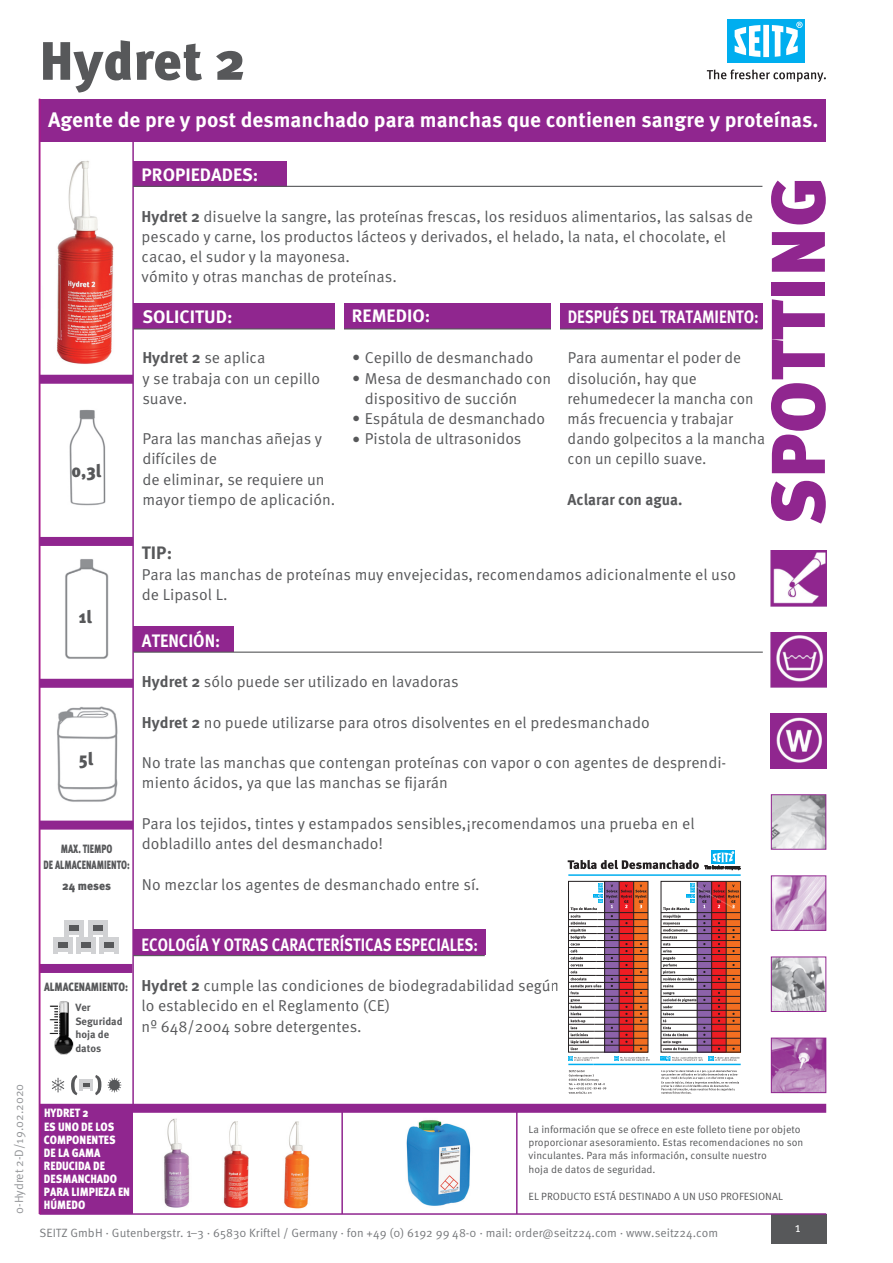
<style>
.page{position:relative;width:893px;height:1263px;background:#fff}
.page>*{position:absolute;margin:0;border:0;box-sizing:border-box;transform-origin:0 0}
.t1{font:900 76.05px "Meta Pro";color:#90268f}
.t2{font:900 54px "Meta Pro";color:#57585a}
.t3{font:700 21px "Meta Pro";color:#fff}
.t4{font:700 18px "Meta Pro";color:#fff;scale:.83 1}
.t5{font:700 18px "Meta Pro";color:#fff}
.t6{font:700 18px "Meta Pro";color:#fff;scale:.84 1}
.t7{font:700 18px "Meta Pro";color:#fff;scale:.92 1}
.t8{font:900 18px "Meta Pro";color:#57585a;scale:.95 1}
.t9{font:700 18px "Meta Pro";color:#57585a}
.t10{font:15.75px/20.2px "Meta Pro";color:#57585a}
.t11{font:700 15.75px "Meta Pro";color:#57585a}
.t12{font:13.5px "Meta Pro";color:#fff}
.t13{font:12px "Meta Pro";color:#787a7d}
.t14{font:900 12px/13px "Meta Pro";color:#fff;scale:.87 1}
.t15{font:900 12px/15.5px "Meta Pro";color:#57585a;text-align:center;scale:.71 1}
.t16{font:12px "Meta Pro";color:#939598}
.t17{font:900 12px "Meta Pro";color:#57585a;scale:.8 1}
.t18{font:900 12px "Meta Pro";color:#57585a;scale:.95 1}
.t19{font:10.5px/13.5px "Meta Pro";color:#57585a}
.t20{font:700 10.5px/13.5px "Meta Pro";color:#57585a}
.s1{font-weight:700}
</style>
<div class="page">
<img style="left:40px;top:553px;width:69px;height:114px">
<img style="left:40px;top:690px;width:78px;height:121px">
<img style="left:40px;top:397px;width:66px;height:115px">
<img style="left:406px;top:1120px;width:65px;height:86px">
<hr style="left:341px;top:1109px;width:2px;height:105px;background:#90268f">
<img style="left:164px;top:1118px;width:26px;height:90px">
<img style="left:223px;top:1121px;width:26px;height:87px">
<img style="left:284px;top:1121px;width:26px;height:88px">
<img style="left:40px;top:148px;width:74px;height:224px">
<div style="left:133px;top:303px;width:629px;height:25px;background:#90268f"></div>
<hr style="left:133px;top:328px;width:629px;height:1px;background:#57585a">
<div style="left:335px;top:300px;width:9px;height:38px;background:#fff"></div>
<div style="left:552px;top:300px;width:8px;height:42px;background:#fff"></div>
<svg style="left:707px;top:70px;width:119px;height:12px"></svg>
<div style="left:727px;top:19px;width:78px;height:44px;background:#00aeef"></div>
<svg style="left:735px;top:22px;width:68px;height:35px"></svg>
<div style="left:771px;top:1214px;width:55px;height:30px;background:#57585a"></div>
<hr style="left:40px;top:1213px;width:786px;height:2px;background:#90268f">
<div style="left:40px;top:1111px;width:93px;height:103px;background:#90268f"></div>
<div style="left:40px;top:1104px;width:786px;height:9px;background:#90268f"></div>
<hr style="left:516px;top:1109px;width:2px;height:105px;background:#90268f">
<div style="left:80px;top:1079px;width:13px;height:12px;background:#d1d2d4"></div>
<svg style="left:83px;top:1083px;width:6px;height:8px"></svg>
<img style="left:49px;top:1001px;width:25px;height:54px">
<div style="left:39px;top:964px;width:93px;height:9px;background:#90268f"></div>
<svg style="left:95px;top:1075px;width:6px;height:20px"></svg>
<svg style="left:71px;top:1075px;width:6px;height:20px"></svg>
<svg style="left:52px;top:1078px;width:12px;height:14px"></svg>
<svg style="left:107px;top:1078px;width:14px;height:14px"></svg>
<div style="left:109px;top:1080px;width:11px;height:10px;background:#57585a;border-radius:50%"></div>
<img style="left:773px;top:1040px;width:51px;height:51px">
<div style="left:771px;top:1038px;width:55px;height:55px;border:1px solid #90268f"></div>
<img style="left:773px;top:958px;width:51px;height:52px">
<div style="left:771px;top:956px;width:55px;height:56px;border:1px solid #90268f"></div>
<img style="left:773px;top:877px;width:51px;height:52px">
<div style="left:771px;top:875px;width:55px;height:56px;border:1px solid #90268f"></div>
<img style="left:773px;top:796px;width:51px;height:52px">
<div style="left:771px;top:794px;width:55px;height:56px;border:1px solid #90268f"></div>
<img style="left:771px;top:713px;width:55px;height:55px">
<img style="left:771px;top:632px;width:55px;height:55px">
<img style="left:771px;top:551px;width:55px;height:55px">
<div style="left:40px;top:99px;width:786px;height:42px;background:#90268f"></div>
<hr style="left:132px;top:141px;width:2px;height:971px;background:#90268f">
<div style="left:40px;top:821px;width:93px;height:9px;background:#90268f"></div>
<div style="left:40px;top:537px;width:93px;height:9px;background:#90268f"></div>
<div style="left:40px;top:375px;width:93px;height:9px;background:#90268f"></div>
<div style="left:40px;top:679px;width:93px;height:9px;background:#90268f"></div>
<hr style="left:39px;top:99px;width:1px;height:1115px;background:#90268f">
<div style="left:133px;top:161px;width:153px;height:25px;background:#90268f"></div>
<hr style="left:133px;top:186px;width:629px;height:1px;background:#57585a">
<div style="left:133px;top:627px;width:100px;height:25px;background:#90268f"></div>
<hr style="left:133px;top:652px;width:630px;height:1px;background:#57585a">
<div style="left:53px;top:937px;width:19px;height:17px;background:#d1d2d4"></div>
<svg style="left:58px;top:952px;width:9px;height:2px"></svg>
<div style="left:58px;top:942px;width:9px;height:5px;background:#57585a"></div>
<div style="left:76px;top:937px;width:20px;height:17px;background:#d1d2d4"></div>
<svg style="left:81px;top:952px;width:10px;height:2px"></svg>
<div style="left:81px;top:942px;width:10px;height:5px;background:#57585a"></div>
<div style="left:100px;top:937px;width:19px;height:17px;background:#d1d2d4"></div>
<svg style="left:105px;top:952px;width:9px;height:2px"></svg>
<div style="left:105px;top:942px;width:9px;height:5px;background:#57585a"></div>
<div style="left:88px;top:920px;width:20px;height:17px;background:#d1d2d4"></div>
<svg style="left:93px;top:935px;width:9px;height:2px"></svg>
<div style="left:93px;top:925px;width:9px;height:6px;background:#57585a"></div>
<div style="left:64px;top:920px;width:20px;height:17px;background:#d1d2d4"></div>
<svg style="left:70px;top:935px;width:9px;height:2px"></svg>
<div style="left:70px;top:925px;width:9px;height:6px;background:#57585a"></div>
<div style="left:133px;top:930px;width:353px;height:25px;background:#90268f"></div>
<hr style="left:133px;top:955px;width:352px;height:1px;background:#57585a">
<hr style="left:568px;top:874px;width:173px;height:2px;background:#00aeef">
<svg style="left:568px;top:850px;width:173px;height:20px"></svg>
<svg style="left:568px;top:881px;width:173px;height:213px"></svg>
<h2 class="t2" style="left:40px;top:39px;width:208px">Hydret 2</h2>
<h3 class="t3" style="left:48px;top:111px;width:772px">Agente de pre y post desmanchado para manchas que contienen sangre y proteínas.</h3>
<p class="t8" style="left:72px;top:463px;width:33px">0,3l</p>
<p class="t8" style="left:79px;top:609px;width:15px">1l</p>
<p class="t8" style="left:79px;top:752px;width:17px">5l</p>
<p class="t15" style="left:44px;top:842px;width:123px">MAX. TIEMPO<br>DE ALMACENAMIENTO:</p>
<p class="t18" style="left:62px;top:881px;width:53px">24 meses</p>
<p class="t5" style="left:142px;top:167px;width:118px">PROPIEDADES:</p>
<p class="t10" style="left:142px;top:207px;width:613px"><span class="s1">Hydret 2</span> disuelve la sangre, las proteínas frescas, los residuos alimentarios, las salsas de pescado y carne, los productos lácteos y derivados, el helado, la nata, el chocolate, el cacao, el sudor y la mayonesa.<br>vómito y otras manchas de proteínas.</p>
<p class="t6" style="left:568px;top:309px;width:229px">DESPUÉS DEL TRATAMIENTO:</p>
<p class="t10" style="left:568px;top:349px;width:199px">Para aumentar el poder de disolución, hay que rehumedecer la mancha con más frecuencia y trabajar dando golpecitos a la mancha con un cepillo suave.</p>
<p class="t11" style="left:568px;top:493px;width:116px">Aclarar con agua.</p>
<h1 class="t1" style="left:767px;top:526px;width:351px;rotate:-90deg">SPOTTING</h1>
<p class="t5" style="left:352px;top:309px;width:80px">REMEDIO:</p>
<p class="t10" style="left:352px;top:349px;width:183px">• Cepillo de desmanchado</p>
<p class="t10" style="left:365px;top:369px;width:188px;text-indent:-13px">• Mesa de desmanchado con dispositivo de succión</p>
<p class="t10" style="left:352px;top:410px;width:195px">• Espátula de desmanchado</p>
<p class="t10" style="left:352px;top:430px;width:171px">• Pistola de ultrasonidos</p>
<p class="t5" style="left:142px;top:309px;width:92px">SOLICITUD:</p>
<p class="t10" style="left:142px;top:349px;width:179px"><span class="s1">Hydret 2</span> se aplica<br>y se trabaja con un cepillo suave.</p>
<p class="t10" style="left:142px;top:430px;width:194px">Para las manchas añejas y difíciles de<br>de eliminar, se requiere un mayor tiempo de aplicación.</p>
<p class="t9" style="left:142px;top:546px;width:32px">TIP:</p>
<p class="t10" style="left:142px;top:565px;width:596px">Para las manchas de proteínas muy envejecidas, recomendamos adicionalmente el uso de Lipasol L.</p>
<p class="t7" style="left:142px;top:633px;width:87px">ATENCIÓN:</p>
<p class="t10" style="left:142px;top:673px;width:318px"><span class="s1">Hydret 2</span> sólo puede ser utilizado en lavadoras</p>
<p class="t10" style="left:142px;top:713px;width:509px"><span class="s1">Hydret 2</span> no puede utilizarse para otros disolventes en el predesmanchado</p>
<p class="t10" style="left:142px;top:754px;width:586px">No trate las manchas que contengan proteínas con vapor o con agentes de desprendi&shy;miento ácidos, ya que las manchas se fijarán</p>
<p class="t10" style="left:142px;top:815px;width:554px">Para los tejidos, tintes y estampados sensibles,¡recomendamos una prueba en el dobladillo antes del desmanchado!</p>
<p class="t10" style="left:142px;top:875px;width:339px">No mezclar los agentes de desmanchado entre sí.</p>
<p class="t16" style="left:14px;top:1214px;width:132px;rotate:-90deg">0-Hydret 2-D/19.02.2020</p>
<p class="t17" style="left:44px;top:982px;width:106px">ALMACENAMIENTO:</p>
<p class="t20" style="left:75px;top:1002px;width:49px">Ver<br>Seguridad hoja de datos</p>
<p class="t4" style="left:142px;top:937px;width:407px">ECOLOGÍA Y OTRAS CARACTERÍSTICAS ESPECIALES:</p>
<p class="t10" style="left:142px;top:977px;width:419px"><span class="s1">Hydret 2</span> cumple las condiciones de biodegradabilidad según lo establecido en el Reglamento (CE)<br>nº 648/2004 sobre detergentes.</p>
<p class="t14" style="left:44px;top:1108px;width:100px">HYDRET 2<br>ES UNO DE LOS<br>COMPONENTES<br>DE LA GAMA<br>REDUCIDA DE<br>DESMANCHADO<br>PARA LIMPIEZA EN<br>HÚMEDO</p>
<p class="t19" style="left:529px;top:1123px;width:276px">La información que se ofrece en este folleto tiene por objeto proporcionar asesoramiento. Estas recomendaciones no son vinculantes. Para más información, consulte nuestro<br>hoja de datos de seguridad.</p>
<p class="t19" style="left:529px;top:1190px;width:256px">EL PRODUCTO ESTÁ DESTINADO A UN USO PROFESIONAL</p>
<p class="t13" style="left:40px;top:1227px;width:680px">SEITZ GmbH · Gutenbergstr. 1–3 · 65830 Kriftel / Germany · fon +49 (0) 6192 99 48-0 · mail: order@seitz24.com · www.seitz24.com</p>
<p class="t12" style="left:795px;top:1222px;width:7px">1</p>
</div>
